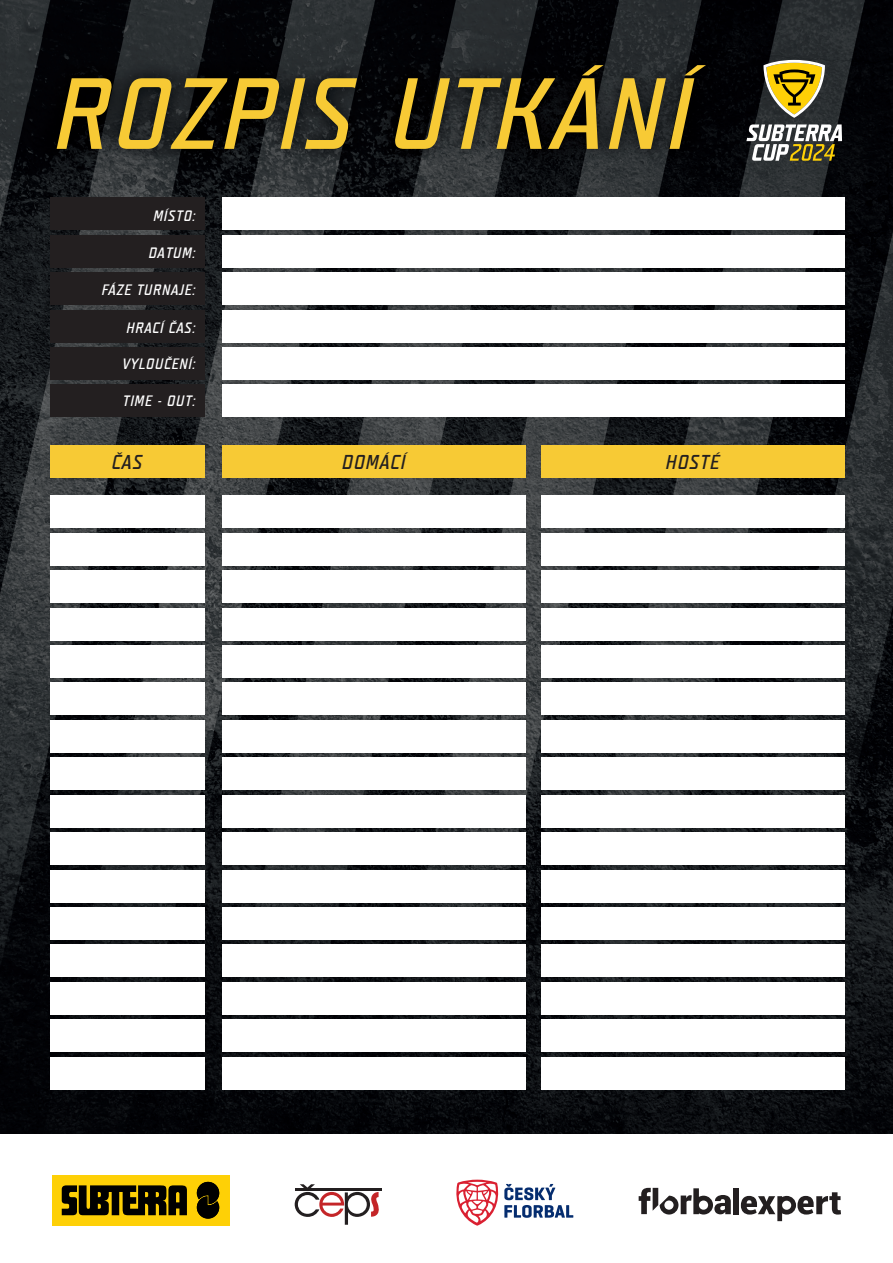
<style>
.page{position:relative;width:893px;height:1263px;background:#fff}
.page>*{position:absolute;margin:0;border:0;box-sizing:border-box;transform-origin:0 0}
.t1{font:italic 700 100.8px "Teuton Hell";letter-spacing:.025em;color:#f7ca35}
.t2{font:italic 700 19.95px "Teuton Hell";letter-spacing:.05em;color:#231f20}
.t3{font:italic 700 15px "Teuton Hell";letter-spacing:.05em;color:#fff}
</style>
<div class="page">
<img style="left:0;top:0;width:893px;height:1134px">
<img style="left:29px;top:37px;width:703px;height:161px">
<div style="left:50px;top:495px;width:154px;height:33px;background:#fff"></div>
<div style="left:50px;top:533px;width:154px;height:33px;background:#fff"></div>
<div style="left:50px;top:570px;width:154px;height:33px;background:#fff"></div>
<div style="left:50px;top:608px;width:154px;height:33px;background:#fff"></div>
<div style="left:50px;top:645px;width:154px;height:33px;background:#fff"></div>
<div style="left:50px;top:682px;width:154px;height:33px;background:#fff"></div>
<div style="left:50px;top:720px;width:154px;height:33px;background:#fff"></div>
<div style="left:50px;top:757px;width:154px;height:33px;background:#fff"></div>
<div style="left:50px;top:795px;width:154px;height:33px;background:#fff"></div>
<div style="left:50px;top:832px;width:154px;height:33px;background:#fff"></div>
<div style="left:50px;top:869px;width:154px;height:33px;background:#fff"></div>
<div style="left:50px;top:907px;width:154px;height:33px;background:#fff"></div>
<div style="left:50px;top:944px;width:154px;height:33px;background:#fff"></div>
<div style="left:50px;top:982px;width:154px;height:33px;background:#fff"></div>
<div style="left:50px;top:1019px;width:154px;height:33px;background:#fff"></div>
<div style="left:50px;top:1056px;width:154px;height:33px;background:#fff"></div>
<div style="left:222px;top:495px;width:303px;height:33px;background:#fff"></div>
<div style="left:222px;top:533px;width:303px;height:33px;background:#fff"></div>
<div style="left:222px;top:570px;width:303px;height:33px;background:#fff"></div>
<div style="left:222px;top:608px;width:303px;height:33px;background:#fff"></div>
<div style="left:222px;top:645px;width:303px;height:33px;background:#fff"></div>
<div style="left:222px;top:682px;width:303px;height:33px;background:#fff"></div>
<div style="left:50px;top:197px;width:154px;height:33px;background:#231f20"></div>
<div style="left:50px;top:235px;width:154px;height:33px;background:#231f20"></div>
<div style="left:50px;top:272px;width:154px;height:33px;background:#231f20"></div>
<div style="left:50px;top:310px;width:154px;height:33px;background:#231f20"></div>
<div style="left:50px;top:347px;width:154px;height:33px;background:#231f20"></div>
<div style="left:50px;top:384px;width:154px;height:33px;background:#231f20"></div>
<div style="left:222px;top:197px;width:622px;height:33px;background:#fff"></div>
<div style="left:222px;top:235px;width:622px;height:33px;background:#fff"></div>
<div style="left:222px;top:272px;width:622px;height:33px;background:#fff"></div>
<div style="left:222px;top:310px;width:622px;height:33px;background:#fff"></div>
<div style="left:222px;top:347px;width:622px;height:33px;background:#fff"></div>
<div style="left:222px;top:384px;width:622px;height:33px;background:#fff"></div>
<div style="left:222px;top:720px;width:303px;height:33px;background:#fff"></div>
<div style="left:222px;top:757px;width:303px;height:33px;background:#fff"></div>
<div style="left:222px;top:795px;width:303px;height:33px;background:#fff"></div>
<div style="left:222px;top:832px;width:303px;height:33px;background:#fff"></div>
<div style="left:222px;top:869px;width:303px;height:33px;background:#fff"></div>
<div style="left:222px;top:907px;width:303px;height:33px;background:#fff"></div>
<div style="left:222px;top:944px;width:303px;height:33px;background:#fff"></div>
<div style="left:222px;top:982px;width:303px;height:33px;background:#fff"></div>
<div style="left:222px;top:1019px;width:303px;height:33px;background:#fff"></div>
<div style="left:222px;top:1056px;width:303px;height:33px;background:#fff"></div>
<div style="left:541px;top:495px;width:303px;height:33px;background:#fff"></div>
<div style="left:50px;top:445px;width:154px;height:33px;background:#f7ca35"></div>
<div style="left:222px;top:445px;width:303px;height:33px;background:#f7ca35"></div>
<div style="left:541px;top:445px;width:303px;height:33px;background:#f7ca35"></div>
<div style="left:541px;top:533px;width:303px;height:33px;background:#fff"></div>
<div style="left:541px;top:570px;width:303px;height:33px;background:#fff"></div>
<div style="left:541px;top:608px;width:303px;height:33px;background:#fff"></div>
<div style="left:541px;top:645px;width:303px;height:33px;background:#fff"></div>
<div style="left:541px;top:682px;width:303px;height:33px;background:#fff"></div>
<div style="left:541px;top:720px;width:303px;height:33px;background:#fff"></div>
<div style="left:541px;top:757px;width:303px;height:33px;background:#fff"></div>
<div style="left:541px;top:795px;width:303px;height:33px;background:#fff"></div>
<div style="left:541px;top:832px;width:303px;height:33px;background:#fff"></div>
<div style="left:541px;top:869px;width:303px;height:33px;background:#fff"></div>
<div style="left:541px;top:907px;width:303px;height:33px;background:#fff"></div>
<div style="left:541px;top:944px;width:303px;height:33px;background:#fff"></div>
<div style="left:541px;top:982px;width:303px;height:33px;background:#fff"></div>
<div style="left:541px;top:1019px;width:303px;height:33px;background:#fff"></div>
<div style="left:541px;top:1056px;width:303px;height:33px;background:#fff"></div>
<svg style="left:763px;top:60px;width:62px;height:58px;background:#9e8b36"></svg>
<svg style="left:746px;top:124px;width:96px;height:37px"></svg>
<hr style="left:295px;top:1188px;width:87px;height:2px;background:#231f20">
<svg style="left:295px;top:1184px;width:85px;height:41px"></svg>
<div style="left:733px;top:1188px;width:6px;height:26px;background:#231f20"></div>
<svg style="left:741px;top:1192px;width:100px;height:29px"></svg>
<svg style="left:639px;top:1188px;width:92px;height:26px"></svg>
<div style="left:52px;top:1175px;width:177px;height:50px;background:#fed006"></div>
<svg style="left:197px;top:1182px;width:22px;height:36px"></svg>
<svg style="left:62px;top:1185px;width:125px;height:30px;background:#352b01"></svg>
<svg style="left:456px;top:1179px;width:117px;height:47px"></svg>
<h1 class="t1" style="left:55px;top:64px;width:638px">ROZPIS UTKÁNÍ</h1>
<p class="t3" style="left:153px;top:208px;width:44px">MÍSTO:</p>
<p class="t3" style="left:149px;top:245px;width:48px">DATUM:</p>
<p class="t3" style="left:102px;top:283px;width:95px">FÁZE TURNAJE:</p>
<p class="t3" style="left:126px;top:320px;width:71px">HRACÍ ČAS:</p>
<p class="t3" style="left:122px;top:356px;width:75px">VYLOUČENÍ:</p>
<p class="t3" style="left:123px;top:394px;width:74px">TIME - OUT:</p>
<h2 class="t2" style="left:112px;top:452px;width:32px">ČAS</h2>
<h2 class="t2" style="left:342px;top:452px;width:65px">DOMÁCÍ</h2>
<h2 class="t2" style="left:666px;top:452px;width:55px">HOSTÉ</h2>
</div>
